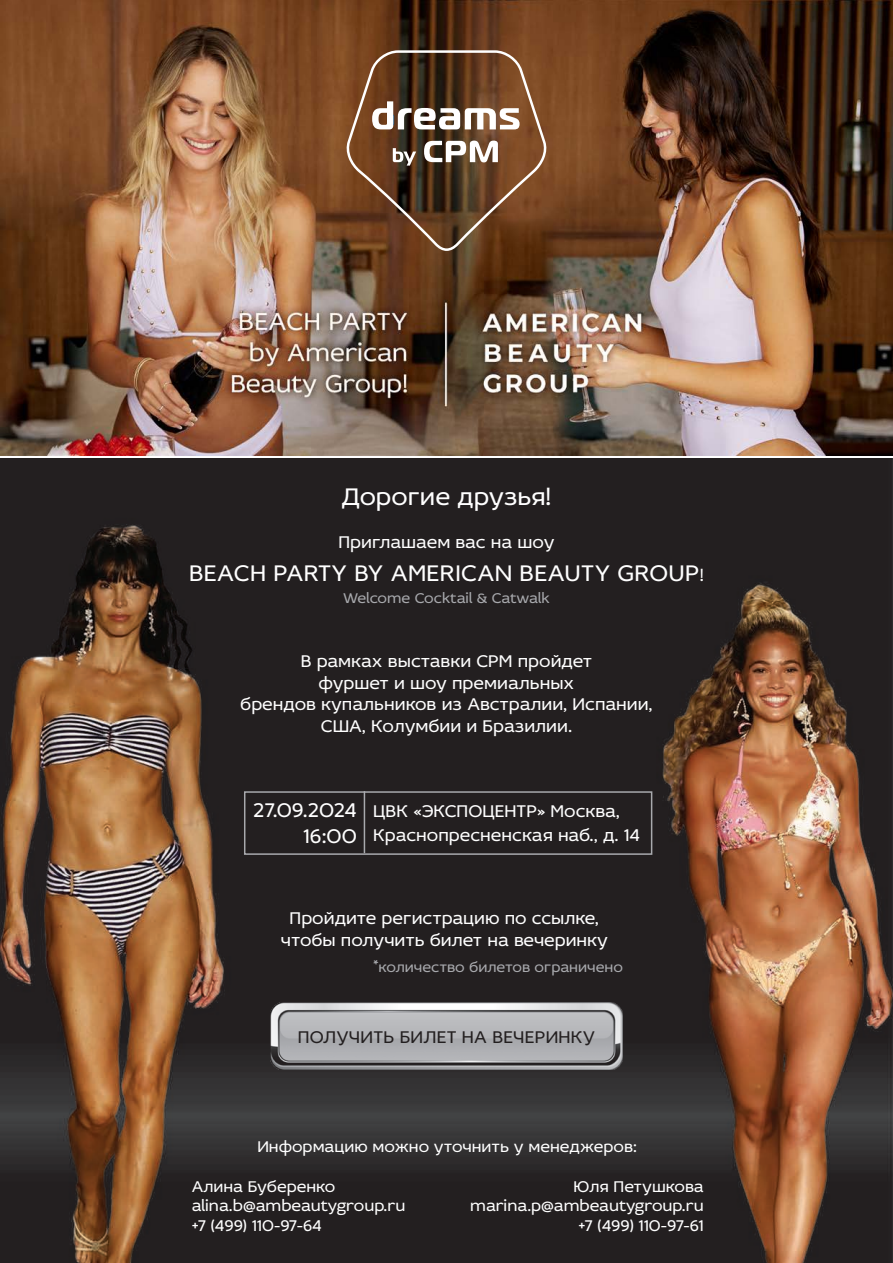
<style>
.page{position:relative;width:893px;height:1263px;background:#fff}
.page>*{position:absolute;margin:0;border:0;box-sizing:border-box;transform-origin:0 0}
.t1{font:25.5px "Idealist Sans";color:#fff}
.t2{font:24px "Idealist Sans";letter-spacing:.015em;color:#fff}
.t3{font:21px/25.2px "Idealist Sans";color:#fff;text-align:right}
.t4{font:18px/21.6px "Idealist Sans";color:#fff;text-align:center}
.t5{font:18px "Idealist Sans";letter-spacing:.015em;color:#231f20}
.t6{font:16.5px/19.8px "Idealist Sans";color:#fff}
.t7{font:15px "Idealist Sans";color:#a8a9ad}
.s1{font-size:18px}
</style>
<div class="page">
<img style="left:0;top:458px;width:893px;height:805px">
<svg style="left:0;top:455px;width:893px;height:1px"></svg>
<img style="left:0;top:0;width:893px;height:455px">
<img style="left:270px;top:1002px;width:353px;height:67px">
<div style="left:244px;top:791px;width:408px;height:64px;border:2px solid #a8a9ad"></div>
<hr style="left:364px;top:791px;width:1px;height:62px;background:#a8a9ad">
<svg style="left:347px;top:50px;width:199px;height:201px;background:#735138"></svg>
<h1 class="t1" style="left:342px;top:479px;width:211px">Дорогие друзья!</h1>
<p class="t4" style="left:338px;top:530px;width:217px">Приглашаем вас на шоу</p>
<h2 class="t2" style="left:189px;top:557px;width:516px">BEACH PARTY BY AMERICAN BEAUTY GROUP<span class="s1">!</span></h2>
<p class="t7" style="left:343px;top:588px;width:208px">Welcome Cocktail &amp; Catwalk</p>
<p class="t4" style="left:240px;top:650px;width:414px">В рамках выставки СРМ пройдет<br>фуршет и шоу премиальных<br>брендов купальников из Австралии, Испании,<br>США, Колумбии и Бразилии.</p>
<p class="t3" style="left:253px;top:797px;width:105px">27.09.2024<br>16:00</p>
<p class="t4" style="left:373px;top:798px;width:268px;line-height:24px;text-align:left">ЦВК «ЭКСПОЦЕНТР» Москва,<br>Краснопресненская наб., д. 14</p>
<p class="t4" style="left:281px;top:907px;width:329px">Пройдите регистрацию по ссылке, чтобы получить билет на вечеринку</p>
<p class="t7" style="left:373px;top:956px;width:251px"><span class="s1">*</span>количество билетов ограничено</p>
<p class="t5" style="left:298px;top:1024px;width:299px">ПОЛУЧИТЬ БИЛЕТ НА ВЕЧЕРИНКУ</p>
<p class="t6" style="left:257px;top:1136px;width:381px">Информацию можно уточнить у менеджеров:</p>
<p class="t6" style="left:192px;top:1175px;width:215px">Алина Буберенко alina.b@ambeautygroup.ru +7 (499) 110-97-64</p>
<p class="t6" style="left:470px;top:1175px;width:235px;text-align:right">Юля Петушкова marina.p@ambeautygroup.ru +7 (499) 110-97-61</p>
</div>
